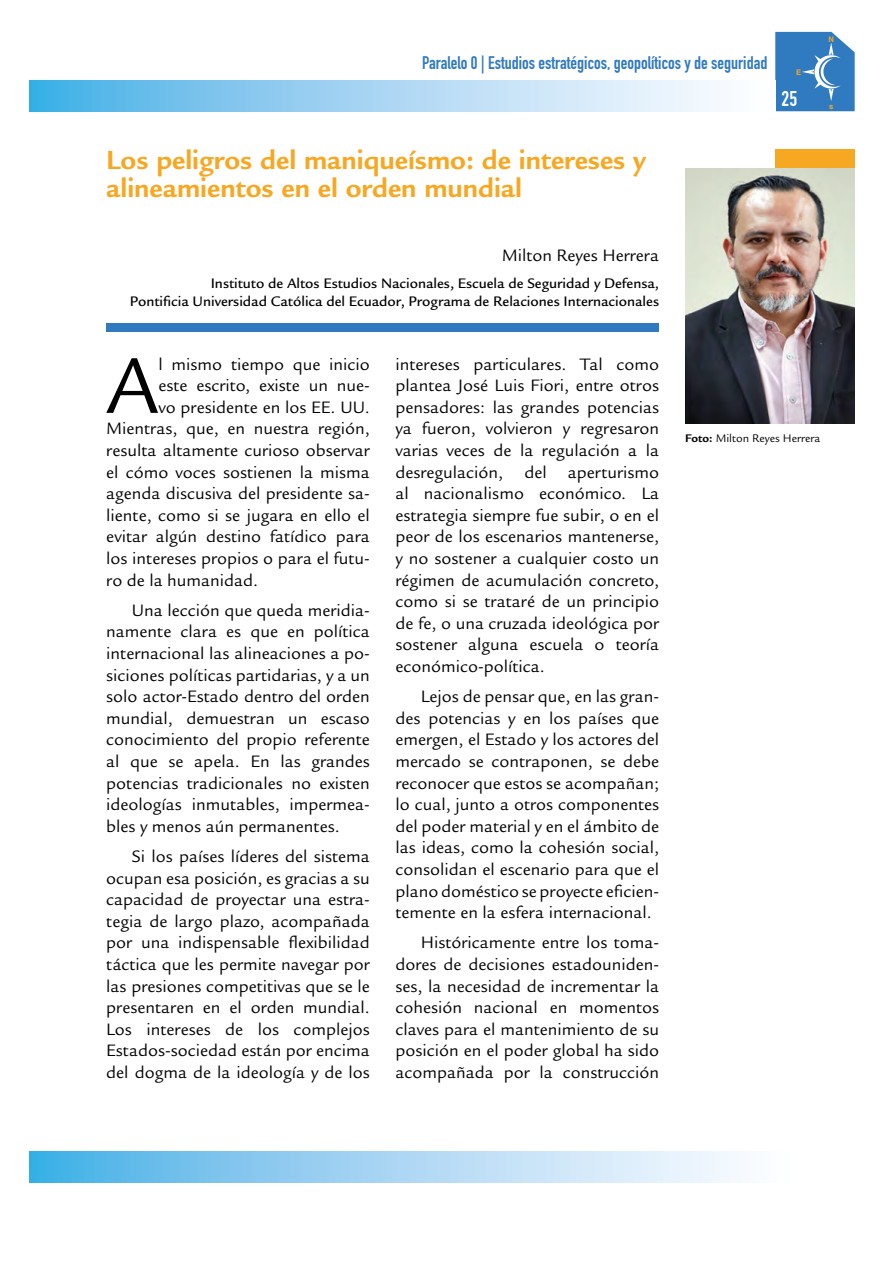
<style>
.page{position:relative;width:893px;height:1263px;background:#fff}
.page>*{position:absolute;margin:0;border:0;box-sizing:border-box;transform-origin:0 0}
.t1{font:86.1px "Legacy Sans Std";color:#000}
.t2{font:700 28.5px/28.5px "Legacy Sans Std";color:#f7a823}
.t3{font:21px "DIN Engschrift Std";color:#fff}
.t4{font:18px/21.6px "Legacy Sans Std";color:#000;text-align:justify}
.t5{font:18px "DIN Engschrift Std";color:#307abf}
.t6{font:500 15px/18px "Legacy Sans Std";color:#000;text-align:right}
.t7{font:12px "Legacy Sans Std";color:#000}
.t8{font:700 7.65px "Helvetica";color:#f7a823}
.s1{font-weight:700}
</style>
<div class="page">
<svg style="left:30px;top:81px;width:687px;height:30px;background:#a2d4f2"></svg>
<svg style="left:30px;top:1152px;width:708px;height:30px;background:#a2d4f2"></svg>
<svg style="left:775px;top:32px;width:80px;height:79px;background:#4588c5"></svg>
<div style="left:775px;top:149px;width:80px;height:20px;background:#f7a823"></div>
<img style="left:685px;top:169px;width:170px;height:254px">
<div style="left:106px;top:324px;width:553px;height:8px;background:#307abf"></div>
<p class="t5" style="left:422px;top:52px;width:347px">Paralelo 0 | Estudios estratégicos, geopolíticos y de seguridad</p>
<p class="t8" style="left:796px;top:66px;width:7px">E</p>
<p class="t3" style="left:782px;top:87px;width:17px">25</p>
<h2 class="t2" style="left:106px;top:145px;width:541px">Los peligros del maniqueísmo: de intereses y alineamientos en el orden mundial</h2>
<p class="t8" style="left:828px;top:33px;width:7px">N</p>
<p class="t8" style="left:829px;top:100px;width:6px">s</p>
<p class="t4" style="left:502px;top:245px;width:159px">Milton Reyes Herrera</p>
<p class="t6" style="left:130px;top:274px;width:531px">Instituto de Altos Estudios Nacionales, Escuela de Seguridad y Defensa,<br>Pontificia Universidad Católica del Ecuador, Programa de Relaciones Internacionales</p>
<h1 class="t1" style="left:106px;top:337px;width:54px">A</h1>
<p class="t4" style="left:158px;top:353px;width:213px">l mismo tiempo que inicio</p>
<p class="t4" style="left:158px;top:375px;width:213px">este escrito, existe un nue-</p>
<p class="t4" style="left:158px;top:397px;width:213px">vo presidente en los EE. UU.</p>
<p class="t4" style="left:106px;top:418px;width:265px">Mientras, que, en nuestra región,</p>
<p class="t4" style="left:106px;top:440px;width:265px">resulta altamente curioso observar</p>
<p class="t4" style="left:106px;top:461px;width:265px">el cómo voces sostienen la misma</p>
<p class="t4" style="left:106px;top:483px;width:265px">agenda discusiva del presidente sa-</p>
<p class="t4" style="left:106px;top:505px;width:265px">liente, como si se jugara en ello el</p>
<p class="t4" style="left:106px;top:526px;width:265px">evitar algún destino fatídico para</p>
<p class="t4" style="left:106px;top:548px;width:265px">los intereses propios o para el futu-</p>
<p class="t4" style="left:106px;top:569px;width:153px">ro de la humanidad.</p>
<p class="t4" style="left:106px;top:599px;width:265px;text-indent:26px">Una lección que queda meridia&shy;namente clara es que en política internacional las alineaciones a po&shy;siciones políticas partidarias, y a un solo actor-Estado dentro del orden mundial, demuestran un escaso conocimiento del propio referente al que se apela. En las grandes potencias tradicionales no existen ideologías inmutables, impermea&shy;bles y menos aún permanentes.</p>
<p class="t4" style="left:106px;top:846px;width:265px;text-indent:26px">Si los países líderes del sistema ocupan esa posición, es gracias a su capacidad de proyectar una estra&shy;tegia de largo plazo, acompañada por una indispensable flexibilidad táctica que les permite navegar por las presiones competitivas que se le presentaren en el orden mundial.<br>Los intereses de los complejos Estados-sociedad están por encima del dogma de la ideología y de los</p>
<p class="t4" style="left:395px;top:353px;width:265px">intereses particulares. Tal como plantea José Luis Fiori, entre otros pensadores: las grandes potencias ya fueron, volvieron y regresaron varias veces de la regulación a la desregulación, del aperturismo al nacionalismo económico. La estrategia siempre fue subir, o en el peor de los escenarios mantenerse, y no sostener a cualquier costo un régimen de acumulación concreto, como si se trataré de un principio de fe, o una cruzada ideológica por sostener alguna escuela o teoría económico-política.</p>
<p class="t4" style="left:395px;top:686px;width:265px;text-indent:26px">Lejos de pensar que, en las gran&shy;des potencias y en los países que emergen, el Estado y los actores del mercado se contraponen, se debe reconocer que estos se acompañan; lo cual, junto a otros componentes del poder material y en el ámbito de las ideas, como la cohesión social, consolidan el escenario para que el plano doméstico se proyecte eficien&shy;temente en la esfera internacional.</p>
<p class="t4" style="left:395px;top:932px;width:265px;text-indent:26px">Históricamente entre los toma&shy;dores de decisiones estadouniden&shy;ses, la necesidad de incrementar la cohesión nacional en momentos claves para el mantenimiento de su posición en el poder global ha sido acompañada por la construcción</p>
<p class="t7" style="left:685px;top:431px;width:137px"><span class="s1">Foto:</span> Milton Reyes Herrera</p>
</div>
